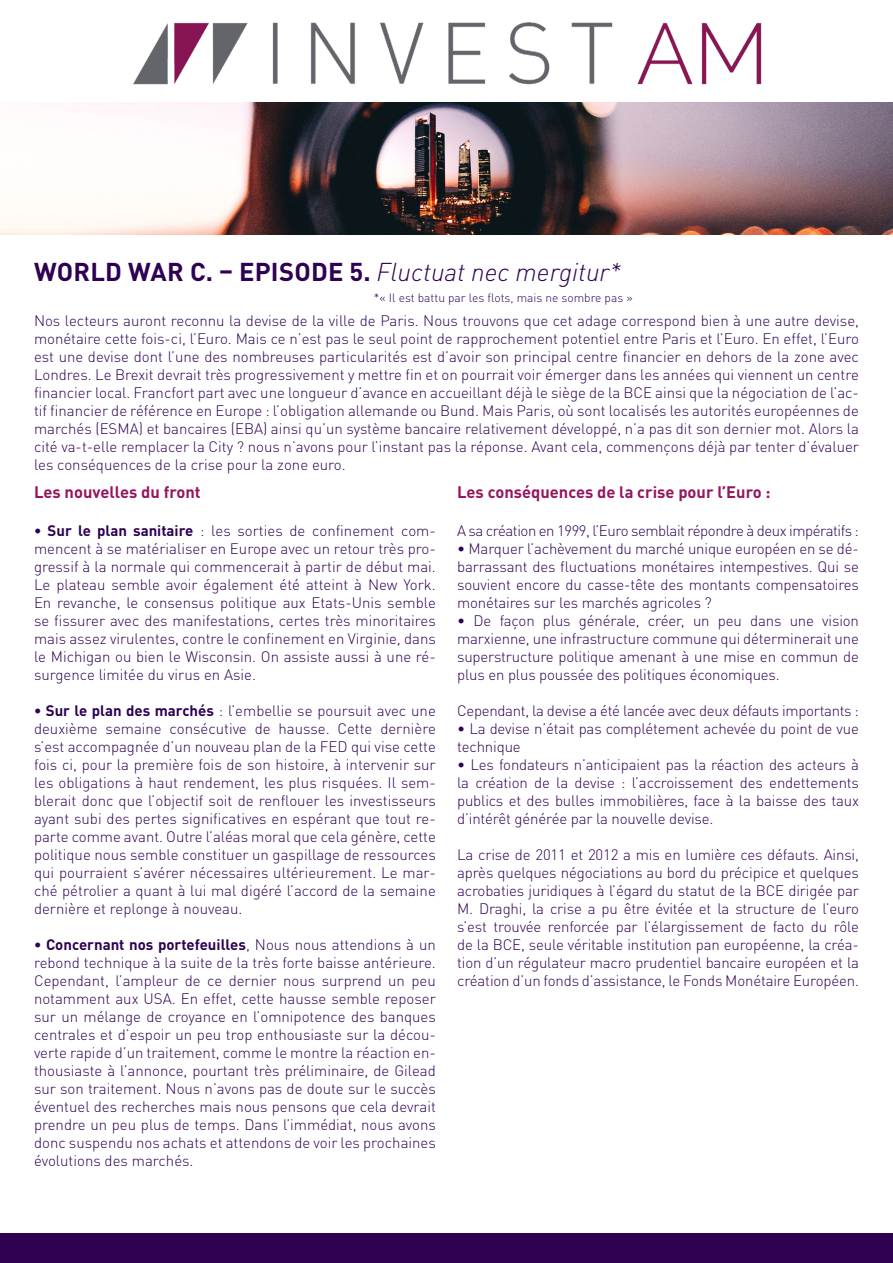
<style>
.page{position:relative;width:893px;height:1263px;background:#fff}
.page>*{position:absolute;margin:0;border:0;box-sizing:border-box;transform-origin:0 0}
.t1{font:700 25.5px "DINOT";letter-spacing:.01em;color:#2e0153}
.t2{font:700 16.5px "DINOT";color:#95155f}
.t3{font:300 15px/18px "DINOT";letter-spacing:-.01em;color:#2e0153;text-align:justify}
.t4{font:300 15px "DINOT";letter-spacing:-.03em;color:#2e0153}
.t5{font:300 12px "DINOT";color:#2e0153}
.s1{font-weight:300;font-style:italic}
.s2{font-weight:700}
</style>
<div class="page">
<img style="left:133px;top:22px;width:629px;height:63px">
<img style="left:0;top:102px;width:893px;height:133px">
<div style="left:0;top:1233px;width:893px;height:30px;background:#2e0153"></div>
<p class="t1" style="left:34px;top:255px;width:588px">WORLD WAR C. – EPISODE 5. <span class="s1">Fluctuat nec mergitur*</span></p>
<p class="t3" style="left:34px;top:311px;width:826px">Nos lecteurs auront reconnu la devise de la ville de Paris. Nous trouvons que cet adage correspond bien à une autre devise, monétaire cette fois-ci, l’Euro. Mais ce n’est pas le seul point de rapprochement potentiel entre Paris et l’Euro. En effet, l’Euro est une devise dont l’une des nombreuses particularités est d’avoir son principal centre financier en dehors de la zone avec Londres. Le Brexit devrait très progressivement y mettre fin et on pourrait voir émerger dans les années qui viennent un centre financier local. Francfort part avec une longueur d’avance en accueillant déjà le siège de la BCE ainsi que la négociation de l’ac&shy;tif financier de référence en Europe : l’obligation allemande ou Bund. Mais Paris, où sont localisés les autorités européennes de marchés (ESMA) et bancaires (EBA) ainsi qu’un système bancaire relativement développé, n’a pas dit son dernier mot. Alors la cité va-t-elle remplacer la City ? nous n’avons pour l’instant pas la réponse. Avant cela, commençons déjà par tenter d’évaluer les conséquences de la crise pour la zone euro.</p>
<p class="t5" style="left:374px;top:290px;width:260px">*« Il est battu par les flots, mais ne sombre pas »</p>
<p class="t2" style="left:34px;top:481px;width:168px">Les nouvelles du front</p>
<p class="t3" style="left:34px;top:521px;width:403px"><span class="s2">• Sur le plan sanitaire</span> : les sorties de confinement com&shy;mencent à se matérialiser en Europe avec un retour très pro&shy;gressif à la normale qui commencerait à partir de début mai.<br>Le plateau semble avoir également été atteint à New York.<br>En revanche, le consensus politique aux Etats-Unis semble se fissurer avec des manifestations, certes très minoritaires mais assez virulentes, contre le confinement en Virginie, dans le Michigan ou bien le Wisconsin. On assiste aussi à une ré&shy;surgence limitée du virus en Asie.</p>
<p class="t3" style="left:34px;top:701px;width:403px"><span class="s2">• Sur le plan des marchés</span> : l’embellie se poursuit avec une deuxième semaine consécutive de hausse. Cette dernière s’est accompagnée d’un nouveau plan de la FED qui vise cette fois ci, pour la première fois de son histoire, à intervenir sur les obligations à haut rendement, les plus risquées. Il sem&shy;blerait donc que l’objectif soit de renflouer les investisseurs ayant subi des pertes significatives en espérant que tout re&shy;parte comme avant. Outre l’aléas moral que cela génère, cette politique nous semble constituer un gaspillage de ressources qui pourraient s’avérer nécessaires ultérieurement. Le mar&shy;ché pétrolier a quant à lui mal digéré l’accord de la semaine dernière et replonge à nouveau.</p>
<p class="t3" style="left:34px;top:935px;width:403px"><span class="s2">• Concernant nos portefeuilles</span>, Nous nous attendions à un rebond technique à la suite de la très forte baisse antérieure.<br>Cependant, l’ampleur de ce dernier nous surprend un peu notamment aux USA. En effet, cette hausse semble reposer sur un mélange de croyance en l’omnipotence des banques centrales et d’espoir un peu trop enthousiaste sur la décou&shy;verte rapide d’un traitement, comme le montre la réaction en&shy;thousiaste à l’annonce, pourtant très préliminaire, de Gilead sur son traitement. Nous n’avons pas de doute sur le succès éventuel des recherches mais nous pensons que cela devrait prendre un peu plus de temps. Dans l’immédiat, nous avons donc suspendu nos achats et attendons de voir les prochaines évolutions des marchés.</p>
<p class="t2" style="left:457px;top:481px;width:315px">Les conséquences de la crise pour l’Euro :</p>
<p class="t4" style="left:457px;top:521px;width:403px">A sa création en 1999, l’Euro semblait répondre à deux impératifs :</p>
<p class="t3" style="left:457px;top:539px;width:403px">• Marquer l’achèvement du marché unique européen en se dé&shy;barrassant des fluctuations monétaires intempestives. Qui se souvient encore du casse-tête des montants compensatoires monétaires sur les marchés agricoles ?</p>
<p class="t3" style="left:457px;top:611px;width:403px">• De façon plus générale, créer, un peu dans une vision marxienne, une infrastructure commune qui déterminerait une superstructure politique amenant à une mise en commun de plus en plus poussée des politiques économiques.</p>
<p class="t3" style="left:457px;top:701px;width:403px">Cependant, la devise a été lancée avec deux défauts importants :</p>
<p class="t3" style="left:457px;top:719px;width:403px">• La devise n’était pas complétement achevée du point de vue technique</p>
<p class="t3" style="left:457px;top:755px;width:403px">• Les fondateurs n’anticipaient pas la réaction des acteurs à la création de la devise : l’accroissement des endettements publics et des bulles immobilières, face à la baisse des taux d’intérêt générée par la nouvelle devise.</p>
<p class="t3" style="left:457px;top:845px;width:403px">La crise de 2011 et 2012 a mis en lumière ces défauts. Ainsi, après quelques négociations au bord du précipice et quelques acrobaties juridiques à l’égard du statut de la BCE dirigée par M. Draghi, la crise a pu être évitée et la structure de l’euro s’est trouvée renforcée par l’élargissement de facto du rôle de la BCE, seule véritable institution pan européenne, la créa&shy;tion d’un régulateur macro prudentiel bancaire européen et la création d’un fonds d’assistance, le Fonds Monétaire Européen.</p>
</div>
